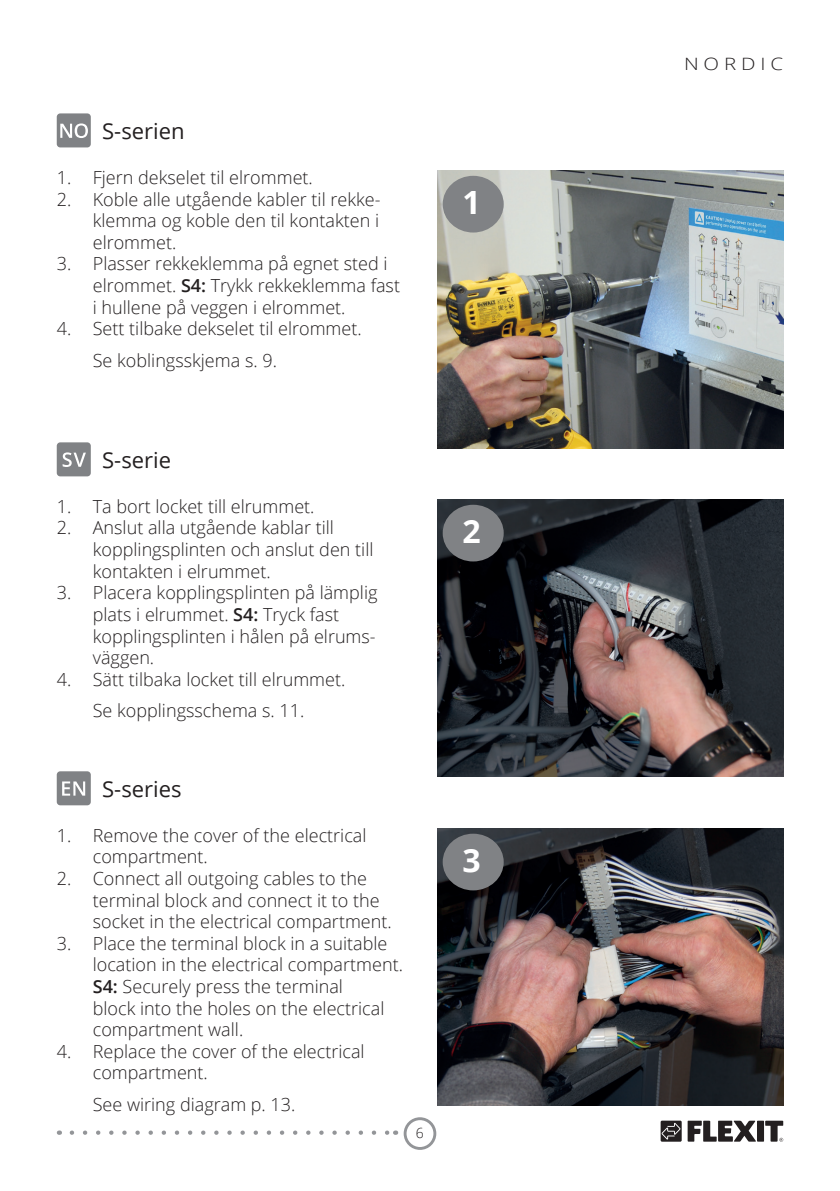
<style>
.page{position:relative;width:840px;height:1191px;background:#fff}
.page>*{position:absolute;margin:0;border:0;box-sizing:border-box;transform-origin:0 0}
.Uthevet_skrift{font:700 32px "Open Sans";color:#fff}
.Uthevet_skrift-2{font:22px "Open Sans";color:#231f20}
.t1{font:300 18px/21.6px "Open Sans";color:#231f20}
.t2{font:300 17px "Open Sans";letter-spacing:.24em;color:#231f20;scale:1.2 1}
.t3{font:300 14px "Open Sans";color:#231f20}
.s1{font-weight:600}
</style>
<div class="page">
<div style="left:403px;top:1117px;width:33px;height:32px;border:3px solid #939598;border-radius:50%"></div>
<svg style="left:72px;top:1130px;width:316px;height:4px"></svg>
<svg style="left:687px;top:1120px;width:68px;height:21px"></svg>
<div style="left:756px;top:1120px;width:7px;height:21px;background:#231f20"></div>
<svg style="left:764px;top:1120px;width:18px;height:21px"></svg>
<div style="left:660px;top:1120px;width:21px;height:21px;background:#231f20"></div>
<svg style="left:661px;top:1122px;width:19px;height:17px"></svg>
<img style="left:437px;top:828px;width:345px;height:278px">
<img style="left:437px;top:170px;width:345px;height:278px">
<div style="left:442px;top:176px;width:61px;height:56px;background:#808285;border-radius:50%"></div>
<div style="left:57px;top:113px;width:34px;height:34px;background:#808285;border-radius:4px"></div>
<svg style="left:60px;top:123px;width:28px;height:15px"></svg>
<div style="left:57px;top:442px;width:34px;height:34px;background:#808285;border-radius:4px"></div>
<svg style="left:63px;top:452px;width:23px;height:15px"></svg>
<div style="left:57px;top:771px;width:34px;height:34px;background:#808285;border-radius:4px"></div>
<svg style="left:62px;top:781px;width:23px;height:14px"></svg>
<img style="left:437px;top:499px;width:345px;height:278px">
<div style="left:442px;top:505px;width:61px;height:56px;background:#808285;border-radius:50%"></div>
<div style="left:442px;top:833px;width:61px;height:57px;background:#808285;border-radius:50%"></div>
<p class="Uthevet_skrift-2" style="left:102px;top:116px;width:84px">S-serien</p>
<p class="t1" style="left:57px;top:166px;width:257px">1. Fjern dekselet til elrommet.</p>
<p class="t1" style="left:93px;top:188px;width:289px;text-align:justify;text-indent:-36px">2. Koble alle utgående kabler til rekke&shy;klemma og koble den til kontakten i elrommet.</p>
<p class="t1" style="left:93px;top:252px;width:308px;text-indent:-36px">3. Plasser rekkeklemma på egnet sted i elrommet. <span class="s1">S4:</span> Trykk rekkeklemma fast i hullene på veggen i elrommet.</p>
<p class="t1" style="left:93px;top:312px;width:270px;line-height:31.6px;text-indent:-36px">4. Sett tilbake dekselet til elrommet.<br>Se koblingsskjema s. 9.</p>
<p class="Uthevet_skrift-2" style="left:102px;top:445px;width:70px">S-serie</p>
<p class="t1" style="left:57px;top:495px;width:259px">1. Ta bort locket till elrummet.</p>
<p class="t1" style="left:93px;top:516px;width:282px;text-indent:-36px">2. Anslut alla utgående kablar till kopplingsplinten och anslut den till kontakten i elrummet.</p>
<p class="t1" style="left:93px;top:581px;width:286px;text-indent:-36px">3. Placera kopplingsplinten på lämplig plats i elrummet. <span class="s1">S4:</span> Tryck fast kopplingsplinten i hålen på elrums&shy;väggen.</p>
<p class="t1" style="left:57px;top:663px;width:290px;line-height:31.6px;text-align:center">4. Sätt tilbaka locket till elrummet.<br>Se kopplingsschema s. 11.</p>
<p class="Uthevet_skrift-2" style="left:102px;top:774px;width:81px">S-series</p>
<p class="t1" style="left:93px;top:824px;width:275px;text-indent:-36px">1. Remove the cover of the electrical compartment.</p>
<p class="t1" style="left:93px;top:867px;width:300px;text-indent:-36px">2. Connect all outgoing cables to the terminal block and connect it to the socket in the electrical compartment.</p>
<p class="t1" style="left:93px;top:932px;width:311px;text-indent:-36px">3. Place the terminal block in a suitable location in the electrical compartment.<br><span class="s1">S4:</span> Securely press the terminal<br>block into the holes on the electrical compartment wall.</p>
<p class="t1" style="left:93px;top:1040px;width:273px;text-indent:-36px">4. Replace the cover of the electrical compartment.</p>
<p class="t1" style="left:93px;top:1093px;width:204px">See wiring diagram p. 13.</p>
<p class="t3" style="left:416px;top:1123px;width:9px">6</p>
<p class="Uthevet_skrift" style="left:462px;top:180px;width:20px">1</p>
<p class="Uthevet_skrift" style="left:462px;top:509px;width:20px">2</p>
<p class="Uthevet_skrift" style="left:462px;top:838px;width:20px">3</p>
<p class="t2" style="left:683px;top:52px;width:84px">NORDIC</p>
</div>
